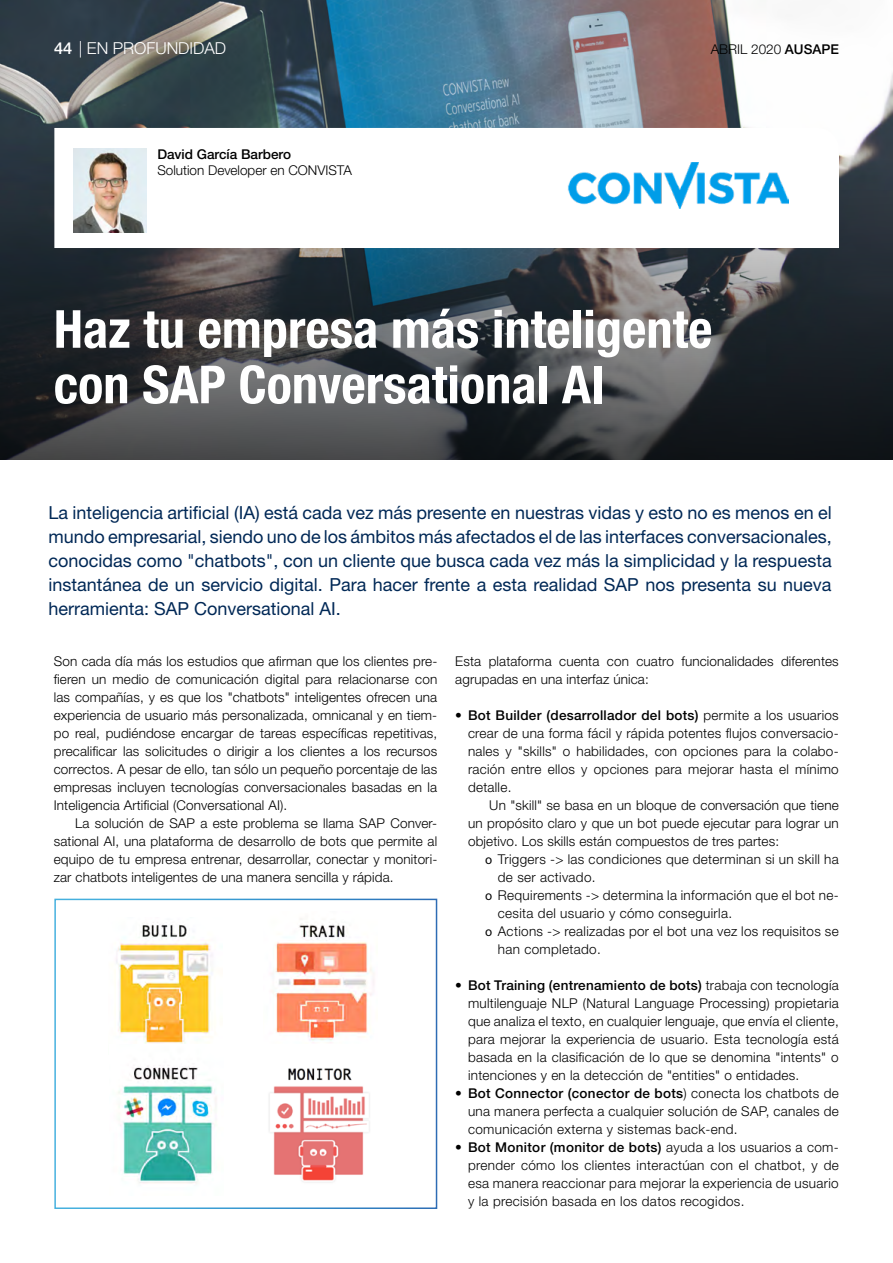
<style>
.page{position:relative;width:893px;height:1263px;background:#fff}
.page>*{position:absolute;margin:0;border:0;box-sizing:border-box;transform-origin:0 0}
.t1{font:700 condensed 52.5px/55.5px "Helvetica Neue";color:#fff}
.t2{font:18px/24px "Helvetica Neue";color:#002856;text-align:justify}
.t3{font:300 16.5px "Helvetica Neue";color:#fff}
.t4{font:300 13.5px/18px "Helvetica Neue";letter-spacing:.02em;color:#000;text-align:justify}
.t5{font:300 13.5px "Helvetica Neue";color:#000}
.t6{font:500 13.5px "Helvetica Neue";color:#000}
.s1{font-weight:500}
.s2{font-family:"Myriad Pro";font-weight:400}
</style>
<div class="page">
<svg style="left:0;top:0;width:892px;height:460px;background:#4e575e"></svg>
<svg style="left:54px;top:128px;width:785px;height:120px"></svg>
<img style="left:73px;top:148px;width:73px;height:84px">
<img style="left:567px;top:163px;width:222px;height:46px">
<div style="left:54px;top:899px;width:383px;height:310px;border:2px solid #fff"></div>
<img style="left:276px;top:918px;width:98px;height:125px">
<img style="left:116px;top:922px;width:97px;height:122px">
<img style="left:118px;top:1065px;width:98px;height:119px">
<img style="left:269px;top:1068px;width:101px;height:113px">
<p class="t3" style="left:54px;top:38px;width:174px"><span class="s1">44</span> | EN PROFUNDIDAD</p>
<p class="t5" style="left:711px;top:41px;width:130px">ABRIL 2020 <span class="s1">AUSAPE</span></p>
<p class="t6" style="left:157px;top:146px;width:135px">David García Barbero</p>
<p class="t5" style="left:157px;top:162px;width:196px">Solution Developer en CONVISTA</p>
<h1 class="t1" style="left:54px;top:301px;width:660px">Haz tu empresa más inteligente con SAP Conversational AI</h1>
<p class="t2" style="left:49px;top:500px;width:785px">La inteligencia artificial (IA) está cada vez más presente en nuestras vidas y esto no es menos en el mundo empresarial, siendo uno de los ámbitos más afectados el de las interfaces conversacionales, conocidas como "chatbots", con un cliente que busca cada vez más la simplicidad y la respuesta instantánea de un servicio digital. Para hacer frente a esta realidad SAP nos presenta su nueva herramienta: SAP Conversational AI.</p>
<p class="t4" style="left:54px;top:652px;width:385px">Son cada día más los estudios que afirman que los clientes pre&shy;fieren un medio de comunicación digital para relacionarse con las compañías, y es que los "chatbots" inteligentes ofrecen una experiencia de usuario más personalizada, omnicanal y en tiem&shy;po real, pudiéndose encargar de tareas específicas repetitivas, precalificar las solicitudes o dirigir a los clientes a los recursos correctos. A pesar de ello, tan sólo un pequeño porcentaje de las empresas incluyen tecnologías conversacionales basadas en la Inteligencia Artificial (Conversational AI).</p>
<p class="t4" style="left:54px;top:814px;width:385px;text-indent:21px">La solución de SAP a este problema se llama SAP Conver&shy;sational AI, una plataforma de desarrollo de bots que permite al equipo de tu empresa entrenar, desarrollar, conectar y monitori&shy;zar chatbots inteligentes de una manera sencilla y rápida.</p>
<p class="t4" style="left:455px;top:652px;width:385px">Esta plataforma cuenta con cuatro funcionalidades diferentes agrupadas en una interfaz única:</p>
<p class="t4" style="left:468px;top:706px;width:372px;text-indent:-13px"><span class="s1">• Bot Builder (desarrollador del bots)</span> permite a los usuarios crear de una forma fácil y rápida potentes flujos conversacio&shy;nales y "skills" o habilidades, con opciones para la colabo&shy;ración entre ellos y opciones para mejorar hasta el mínimo detalle.</p>
<p class="t4" style="left:468px;top:796px;width:372px;text-indent:21px">Un "skill" se basa en un bloque de conversación que tiene un propósito claro y que un bot puede ejecutar para lograr un objetivo. Los skills están compuestos de tres partes:</p>
<p class="t4" style="left:485px;top:850px;width:355px"><span class="s2">þ</span> Triggers -&gt; las condiciones que determinan si un skill ha</p>
<p class="t4" style="left:498px;top:868px;width:99px">de ser activado.</p>
<p class="t4" style="left:485px;top:886px;width:355px"><span class="s2">þ</span> Requirements -&gt; determina la información que el bot ne-</p>
<p class="t4" style="left:498px;top:904px;width:236px">cesita del usuario y cómo conseguirla.</p>
<p class="t4" style="left:485px;top:922px;width:355px"><span class="s2">þ</span> Actions -&gt; realizadas por el bot una vez los requisitos se</p>
<p class="t4" style="left:498px;top:940px;width:105px">han completado.</p>
<p class="t4" style="left:468px;top:976px;width:372px;text-indent:-13px"><span class="s1">• Bot Training (entrenamiento de bots)</span> trabaja con tecnología multilenguaje NLP (Natural Language Processing) propietaria que analiza el texto, en cualquier lenguaje, que envía el cliente, para mejorar la experiencia de usuario. Esta tecnología está basada en la clasificación de lo que se denomina "intents" o intenciones y en la detección de "entities" o entidades.</p>
<p class="t4" style="left:468px;top:1084px;width:372px;text-indent:-13px"><span class="s1">• Bot Connector (conector de bots</span>) conecta los chatbots de una manera perfecta a cualquier solución de SAP, canales de comunicación externa y sistemas back-end.</p>
<p class="t4" style="left:468px;top:1138px;width:372px;text-indent:-13px"><span class="s1">• Bot Monitor (monitor de bots)</span> ayuda a los usuarios a com&shy;prender cómo los clientes interactúan con el chatbot, y de esa manera reaccionar para mejorar la experiencia de usuario y la precisión basada en los datos recogidos.</p>
</div>
